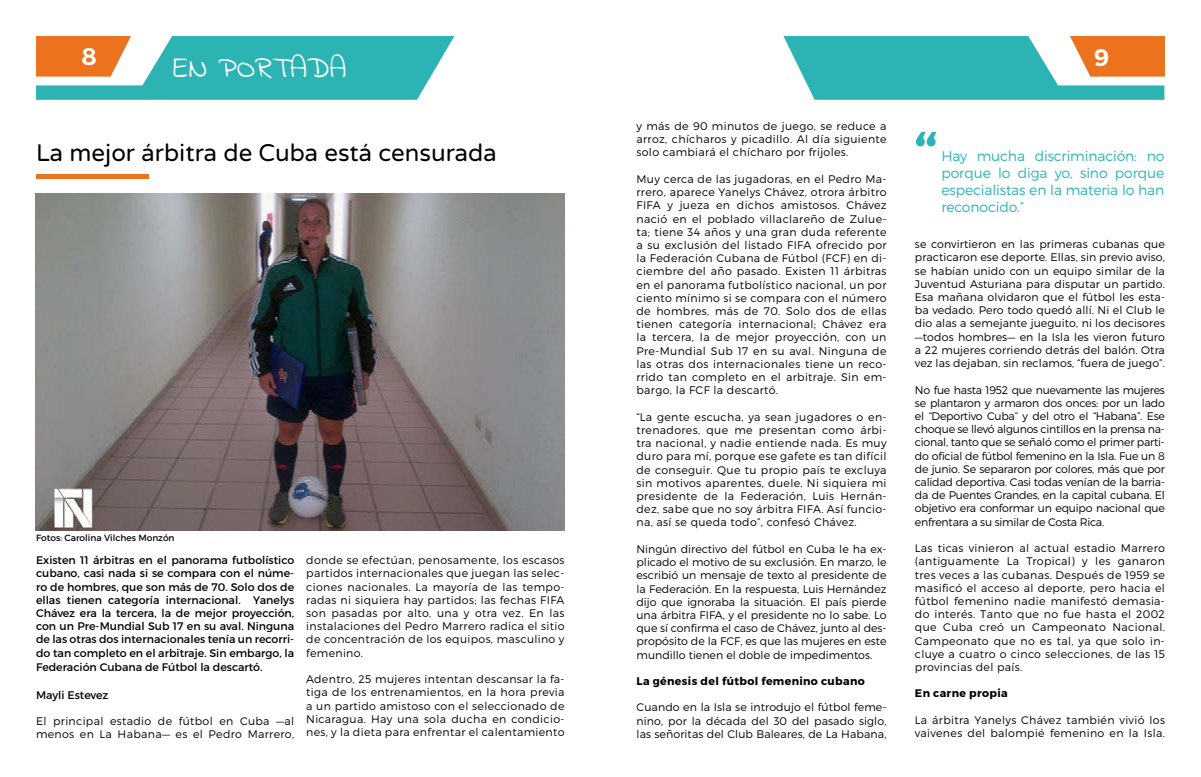
<style>
.page{position:relative;width:1201px;height:777px;background:#fff}
.page>*{position:absolute;margin:0;border:0;box-sizing:border-box;transform-origin:0 0}
.t1{font:72px "Montserrat";color:#2cb4b4}
.t2{font:30px "Indie Flower";color:#fff}
.t3{font:24px "Varela Round";color:#000}
.t4{font:600 24px "Montserrat";color:#fff}
.t5{font:300 14px/16.8px "Montserrat";letter-spacing:-.01em;color:#2cb4b4;text-align:justify}
.t6{font:300 11px/13.2px "Montserrat";letter-spacing:.03em;color:#000;text-align:justify}
.t7{font:11px/13.2px "Montserrat";color:#000;text-align:justify}
.t8{font:700 11px "Montserrat";letter-spacing:.03em;color:#000}
.t9{font:9px "Montserrat";color:#000}
</style>
<div class="page">
<svg style="left:36px;top:36px;width:418px;height:64px;background:#62b6ab"></svg>
<svg style="left:783px;top:36px;width:381px;height:64px;background:#66b6aa"></svg>
<img style="left:36px;top:193px;width:528px;height:337px">
<div style="left:36px;top:174px;width:112px;height:5px;background:#ec721e"></div>
<h3 class="t4" style="left:81px;top:42px;width:17px">8</h3>
<h3 class="t4" style="left:1093px;top:42px;width:17px">9</h3>
<h2 class="t2" style="left:173px;top:48px;width:175px">EN PORTADA</h2>
<h3 class="t3" style="left:36px;top:138px;width:462px">La mejor árbitra de Cuba está censurada</h3>
<p class="t9" style="left:36px;top:532px;width:140px">Fotos: Carolina Vilches Monzón</p>
<p class="t7" style="left:36px;top:553px;width:260px">Existen 11 árbitras en el panorama futbolístico cubano, casi nada si se compara con el núme&shy;ro de hombres, que son más de 70. Solo dos de ellas tienen categoría internacional. Yanelys Chávez era la tercera, la de mejor proyección, con un Pre-Mundial Sub 17 en su aval. Ninguna de las otras dos internacionales tenía un recorri&shy;do tan completo en el arbitraje. Sin embargo, la</p>
<p class="t7" style="left:36px;top:660px;width:228px">Federación Cubana de Fútbol la descartó.</p>
<p class="t7" style="left:36px;top:687px;width:74px">Mayli Estevez</p>
<p class="t6" style="left:36px;top:714px;width:260px">El principal estadio de fútbol en Cuba —al menos en La Habana— es el Pedro Marrero,</p>
<p class="t6" style="left:306px;top:553px;width:260px">donde se efectúan, penosamente, los escasos partidos internacionales que juegan las selec&shy;ciones nacionales. La mayoría de las tempo&shy;radas ni siquiera hay partidos; las fechas FIFA son pasadas por alto, una y otra vez. En las instalaciones del Pedro Marrero radica el sitio de concentración de los equipos, masculino y femenino.</p>
<p class="t6" style="left:306px;top:672px;width:260px">Adentro, 25 mujeres intentan descansar la fa&shy;tiga de los entrenamientos, en la hora previa a un partido amistoso con el seleccionado de Nicaragua. Hay una sola ducha en condicio&shy;nes, y la dieta para enfrentar el calentamiento</p>
<p class="t6" style="left:636px;top:119px;width:251px">y más de 90 minutos de juego, se reduce a arroz, chícharos y picadillo. Al día siguiente solo cambiará el chícharo por frijoles.</p>
<p class="t6" style="left:636px;top:172px;width:251px">Muy cerca de las jugadoras, en el Pedro Ma&shy;rrero, aparece Yanelys Chávez, otrora árbitro FIFA y jueza en dichos amistosos. Chávez nació en el poblado villaclareño de Zulue&shy;ta; tiene 34 años y una gran duda referente a su exclusión del listado FIFA ofrecido por la Federación Cubana de Fútbol (FCF) en di&shy;ciembre del año pasado. Existen 11 árbitras en el panorama futbolístico nacional, un por ciento mínimo si se compara con el número de hombres, más de 70. Solo dos de ellas tienen categoría internacional; Chávez era la tercera, la de mejor proyección, con un Pre-Mundial Sub 17 en su aval. Ninguna de las otras dos internacionales tiene un reco&shy;rrido tan completo en el arbitraje. Sin em&shy;bargo, la FCF la descartó.</p>
<p class="t6" style="left:636px;top:410px;width:251px">“La gente escucha, ya sean jugadores o en&shy;trenadores, que me presentan como árbi&shy;tra nacional, y nadie entiende nada. Es muy duro para mí, porque ese gafete es tan difícil de conseguir. Que tu propio país te excluya sin motivos aparentes, duele. Ni siquiera mi presidente de la Federación, Luis Hernán&shy;dez, sabe que no soy árbitra FIFA. Así funcio&shy;na, así se queda todo”, confesó Chávez.</p>
<p class="t6" style="left:636px;top:542px;width:251px">Ningún directivo del fútbol en Cuba le ha ex&shy;plicado el motivo de su exclusión. En marzo, le escribió un mensaje de texto al presidente de la Federación. En la respuesta, Luis Hernández dijo que ignoraba la situación. El país pierde una árbitra FIFA, y el presidente no lo sabe. Lo que sí confirma el caso de Chávez, junto al des&shy;propósito de la FCF, es que las mujeres en este mundillo tienen el doble de impedimentos.</p>
<p class="t8" style="left:636px;top:674px;width:230px">La génesis del fútbol femenino cubano</p>
<p class="t6" style="left:636px;top:700px;width:251px">Cuando en la Isla se introdujo el fútbol feme&shy;nino, por la década del 30 del pasado siglo, las señoritas del Club Baleares, de La Habana,</p>
<h1 class="t1" style="left:913px;top:113px;width:23px">“</h1>
<p class="t5" style="left:941px;top:147px;width:224px">Hay mucha discriminación: no porque lo diga yo, sino porque especialistas en la materia lo han reconocido.”</p>
<p class="t6" style="left:914px;top:237px;width:251px">se convirtieron en las primeras cubanas que practicaron ese deporte. Ellas, sin previo aviso, se habían unido con un equipo similar de la Juventud Asturiana para disputar un partido.<br>Esa mañana olvidaron que el fútbol les esta&shy;ba vedado. Pero todo quedó allí. Ni el Club le dio alas a semejante jueguito, ni los decisores —todos hombres— en la Isla les vieron futuro a 22 mujeres corriendo detrás del balón. Otra vez las dejaban, sin reclamos, “fuera de juego”.</p>
<p class="t6" style="left:914px;top:382px;width:251px">No fue hasta 1952 que nuevamente las mujeres se plantaron y armaron dos onces: por un lado el “Deportivo Cuba” y del otro el “Habana”. Ese choque se llevó algunos cintillos en la prensa na&shy;cional, tanto que se señaló como el primer parti&shy;do oficial de fútbol femenino en la Isla. Fue un 8 de junio. Se separaron por colores, más que por calidad deportiva. Casi todas venían de la barria&shy;da de Puentes Grandes, en la capital cubana. El objetivo era conformar un equipo nacional que enfrentara a su similar de Costa Rica.</p>
<p class="t6" style="left:914px;top:541px;width:251px">Las ticas vinieron al actual estadio Marrero (antiguamente La Tropical) y les ganaron tres veces a las cubanas. Después de 1959 se masificó el acceso al deporte, pero hacia el fútbol femenino nadie manifestó demasia&shy;do interés. Tanto que no fue hasta el 2002 que Cuba creó un Campeonato Nacional.<br>Campeonato que no es tal, ya que solo in&shy;cluye a cuatro o cinco selecciones, de las 15 provincias del país.</p>
<p class="t8" style="left:914px;top:686px;width:94px">En carne propia</p>
<p class="t6" style="left:914px;top:712px;width:251px">La árbitra Yanelys Chávez también vivió los vaivenes del balompié femenino en la Isla.</p>
</div>
